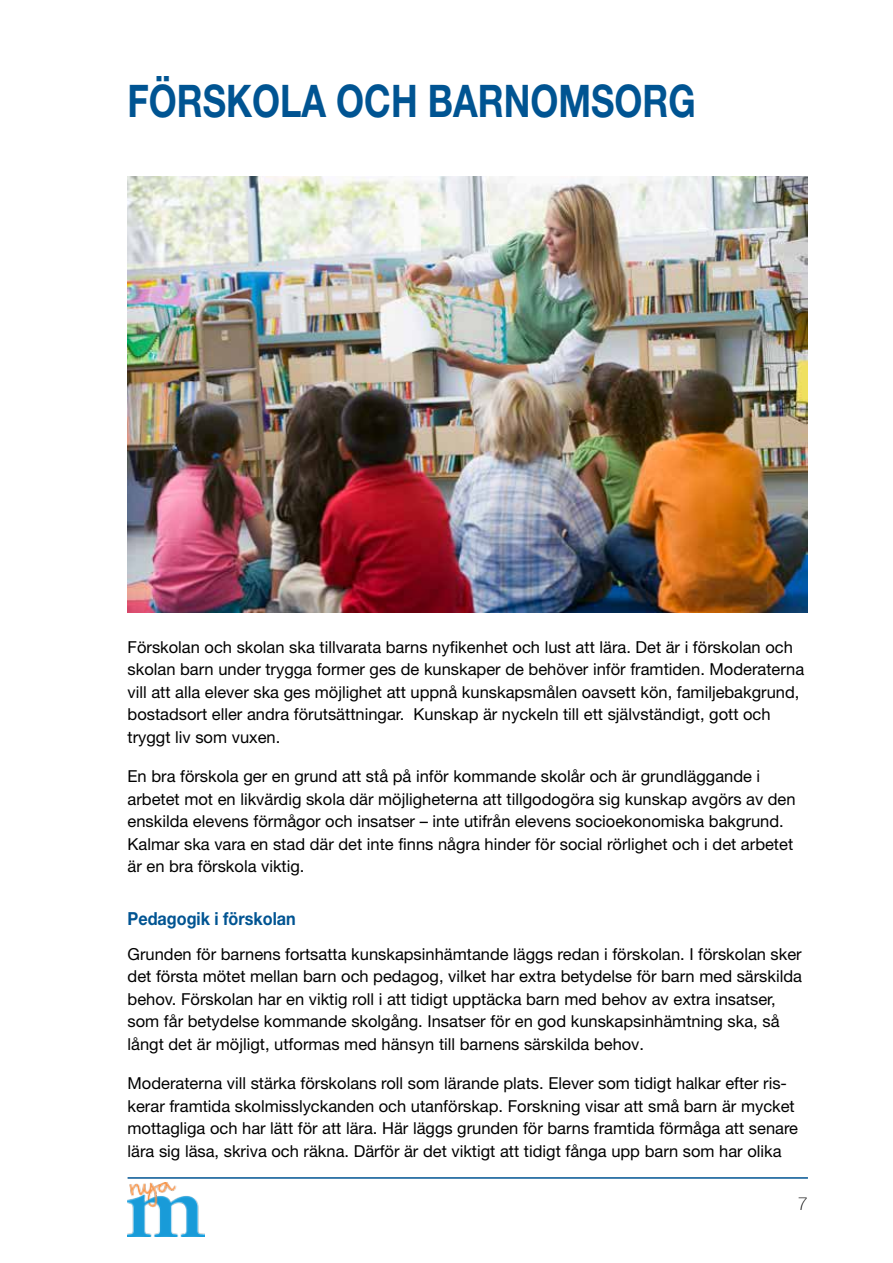
<style>
.page{position:relative;width:893px;height:1263px;background:#fff}
.page>*{position:absolute;margin:0;border:0;box-sizing:border-box;transform-origin:0 0}
.t1{font:700 45px "Helvetica Neue LT Std";color:#005492;scale:.8 1}
.t2{font:700 18px "Helvetica Neue LT Std";color:#005492;scale:.9 1}
.t3{font:100 18px "Helvetica Neue LT Std";color:#000}
.t4{font:16.5px/22.5px "Helvetica Neue LT Std";color:#000}
</style>
<div class="page">
<hr style="left:128px;top:1177px;width:680px;height:2px;background:#005492">
<img style="left:128px;top:1183px;width:76px;height:54px">
<img style="left:128px;top:176px;width:680px;height:436px">
<h1 class="t1" style="left:128px;top:73px;width:712px">FÖRSKOLA OCH BARNOMSORG</h1>
<p class="t4" style="left:128px;top:635px;width:678px">Förskolan och skolan ska tillvarata barns nyfikenhet och lust att lära. Det är i förskolan och skolan barn under trygga former ges de kunskaper de behöver inför framtiden. Moderaterna vill att alla elever ska ges möjlighet att uppnå kunskapsmålen oavsett kön, familjebakgrund, bostadsort eller andra förutsättningar. Kunskap är nyckeln till ett självständigt, gott och tryggt liv som vuxen.</p>
<p class="t4" style="left:128px;top:765px;width:670px">En bra förskola ger en grund att stå på inför kommande skolår och är grundläggande i arbetet mot en likvärdig skola där möjligheterna att tillgodogöra sig kunskap avgörs av den enskilda elevens förmågor och insatser – inte utifrån elevens socioekonomiska bakgrund.<br>Kalmar ska vara en stad där det inte finns några hinder för social rörlighet och i det arbetet är en bra förskola viktig.</p>
<p class="t2" style="left:128px;top:907px;width:188px">Pedagogik i förskolan</p>
<p class="t4" style="left:128px;top:942px;width:676px">Grunden för barnens fortsatta kunskapsinhämtande läggs redan i förskolan. I förskolan sker det första mötet mellan barn och pedagog, vilket har extra betydelse för barn med särskilda behov. Förskolan har en viktig roll i att tidigt upptäcka barn med behov av extra insatser, som får betydelse kommande skolgång. Insatser för en god kunskapsinhämtning ska, så långt det är möjligt, utformas med hänsyn till barnens särskilda behov.</p>
<p class="t4" style="left:128px;top:1072px;width:672px">Moderaterna vill stärka förskolans roll som lärande plats. Elever som tidigt halkar efter ris&shy;kerar framtida skolmisslyckanden och utanförskap. Forskning visar att små barn är mycket mottagliga och har lätt för att lära. Här läggs grunden för barns framtida förmåga att senare lära sig läsa, skriva och räkna. Därför är det viktigt att tidigt fånga upp barn som har olika</p>
<p class="t3" style="left:798px;top:1193px;width:12px">7</p>
</div>
